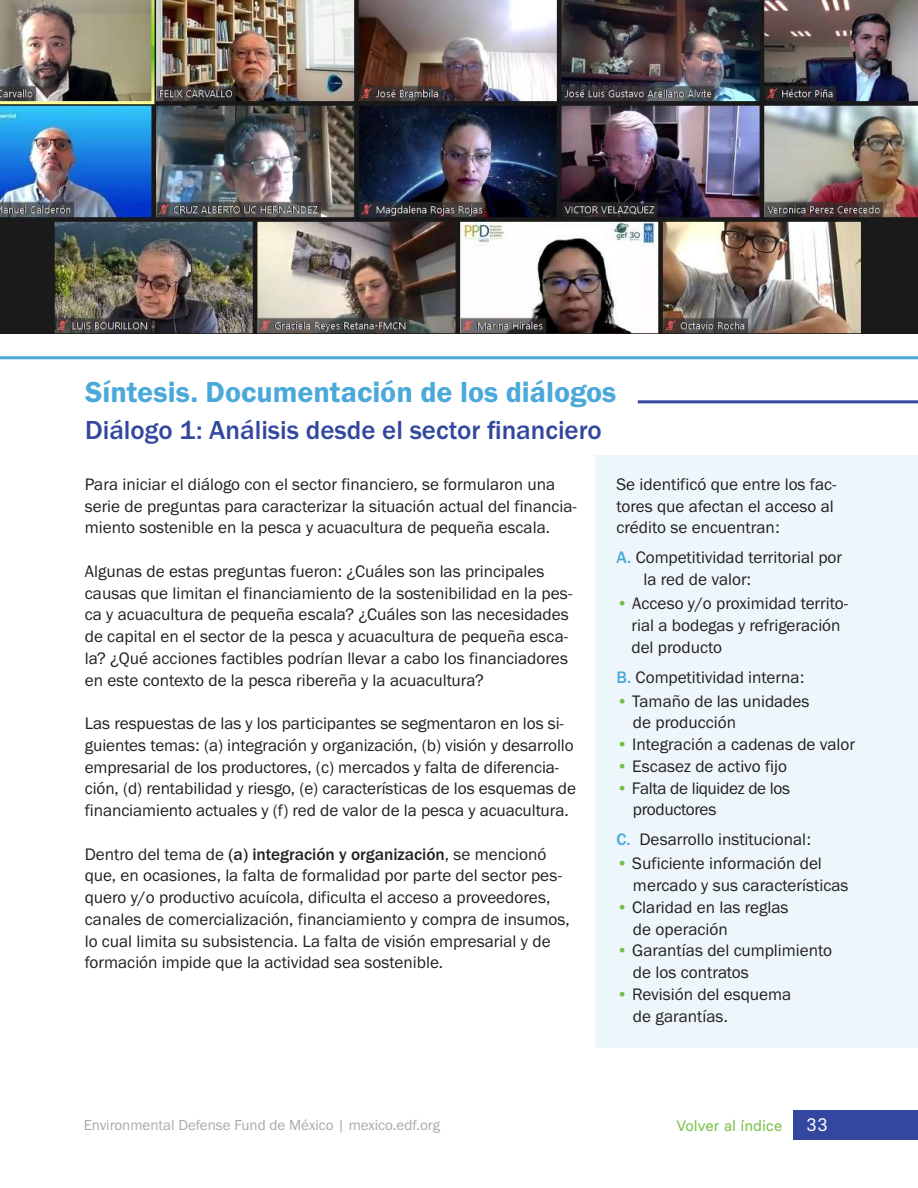
<style>
.page{position:relative;width:918px;height:1188px;background:#fff}
.page>*{position:absolute;margin:0;border:0;box-sizing:border-box;transform-origin:0 0}
.t1{font:30px "Franklin Gothic URW Dem";color:#4ba9da}
.t2{font:500 27px "Franklin Gothic URW";color:#32479d}
.t3{font:18px "Basier Circle";color:#fff}
.t4{font:17.25px/21.8px "Franklin Gothic URW Boo";color:#231f20}
.t5{font:500 17.25px "Franklin Gothic URW";color:#231f20}
.t6{font:17.25px/21.8px "Franklin Gothic URW Boo";letter-spacing:-.02em;color:#231f20}
.t7{font:15px "Franklin Gothic URW Boo";color:#a8a9ad}
.t8{font:15px "Basier Circle";color:#74bf43}
.s1{font-family:"Franklin Gothic URW Boo";font-weight:400}
.s2{font-family:"Franklin Gothic URW";font-weight:500;color:#4ba9da}
.s3{color:#74bf43}
</style>
<div class="page">
<div style="left:793px;top:1110px;width:125px;height:30px;background:#32479d"></div>
<div style="left:595px;top:455px;width:323px;height:593px;background:#edf6fb"></div>
<img style="left:0;top:0;width:918px;height:334px">
<hr style="left:0;top:356px;width:918px;height:3px;background:#4ba9da">
<hr style="left:638px;top:400px;width:280px;height:3px;background:#32479d">
<h1 class="t1" style="left:85px;top:373px;width:533px">Síntesis. Documentación de los diálogos</h1>
<h2 class="t2" style="left:85px;top:414px;width:518px">Diálogo 1: Análisis desde el sector financiero</h2>
<p class="t4" style="left:85px;top:473px;width:494px">Para iniciar el diálogo con el sector financiero, se formularon una serie de preguntas para caracterizar la situación actual del financia&shy;miento sostenible en la pesca y acuacultura de pequeña escala.</p>
<p class="t4" style="left:85px;top:560px;width:489px">Algunas de estas preguntas fueron: ¿Cuáles son las principales causas que limitan el financiamiento de la sostenibilidad en la pes&shy;ca y acuacultura de pequeña escala? ¿Cuáles son las necesidades de capital en el sector de la pesca y acuacultura de pequeña esca&shy;la? ¿Qué acciones factibles podrían llevar a cabo los financiadores en este contexto de la pesca ribereña y la acuacultura?</p>
<p class="t4" style="left:85px;top:712px;width:493px">Las respuestas de las y los participantes se segmentaron en los si&shy;guientes temas: (a) integración y organización, (b) visión y desarrollo empresarial de los productores, (c) mercados y falta de diferencia&shy;ción, (d) rentabilidad y riesgo, (e) características de los esquemas de financiamiento actuales y (f) red de valor de la pesca y acuacultura.</p>
<p class="t5" style="left:85px;top:843px;width:463px"><span class="s1">Dentro del tema de</span> (a) integración y organización<span class="s1">, se mencionó</span></p>
<p class="t4" style="left:85px;top:864px;width:486px">que, en ocasiones, la falta de formalidad por parte del sector pes&shy;quero y/o productivo acuícola, dificulta el acceso a proveedores, canales de comercialización, financiamiento y compra de insumos, lo cual limita su subsistencia. La falta de visión empresarial y de formación impide que la actividad sea sostenible.</p>
<p class="t4" style="left:616px;top:473px;width:222px">Se identificó que entre los fac&shy;tores que afectan el acceso al crédito se encuentran:</p>
<p class="t4" style="left:643px;top:546px;width:200px;text-indent:-27px"><span class="s2">A.</span> Competitividad territorial por la red de valor:</p>
<p class="t4" style="left:631px;top:592px;width:218px;text-indent:-15px"><span class="s3">•</span> Acceso y/o proximidad territo&shy;rial a bodegas y refrigeración del producto</p>
<p class="t4" style="left:616px;top:666px;width:189px"><span class="s2">B.</span> Competitividad interna:</p>
<p class="t4" style="left:633px;top:690px;width:178px;text-indent:-17px"><span class="s3">•</span> Tamaño de las unidades de producción</p>
<p class="t4" style="left:616px;top:733px;width:240px"><span class="s3">•</span> Integración a cadenas de valor</p>
<p class="t4" style="left:616px;top:755px;width:172px"><span class="s3">•</span> Escasez de activo fijo</p>
<p class="t6" style="left:633px;top:777px;width:159px;text-indent:-17px"><span class="s3">•</span> Falta de liquidez de los productores</p>
<p class="t4" style="left:616px;top:828px;width:196px"><span class="s2">C.</span> Desarrollo institucional:</p>
<p class="t4" style="left:633px;top:852px;width:217px;text-indent:-17px"><span class="s3">•</span> Suficiente información del mercado y sus características</p>
<p class="t4" style="left:633px;top:896px;width:157px;text-indent:-17px"><span class="s3">•</span> Claridad en las reglas de operación</p>
<p class="t4" style="left:633px;top:939px;width:201px;text-indent:-17px"><span class="s3">•</span> Garantías del cumplimiento de los contratos</p>
<p class="t4" style="left:633px;top:983px;width:160px;text-indent:-17px"><span class="s3">•</span> Revisión del esquema de garantías.</p>
<p class="t7" style="left:84px;top:1116px;width:358px">Environmental Defense Fund de México | mexico.edf.org</p>
<p class="t8" style="left:677px;top:1116px;width:107px">Volver al índice</p>
<p class="t3" style="left:806px;top:1113px;width:23px">33</p>
</div>
